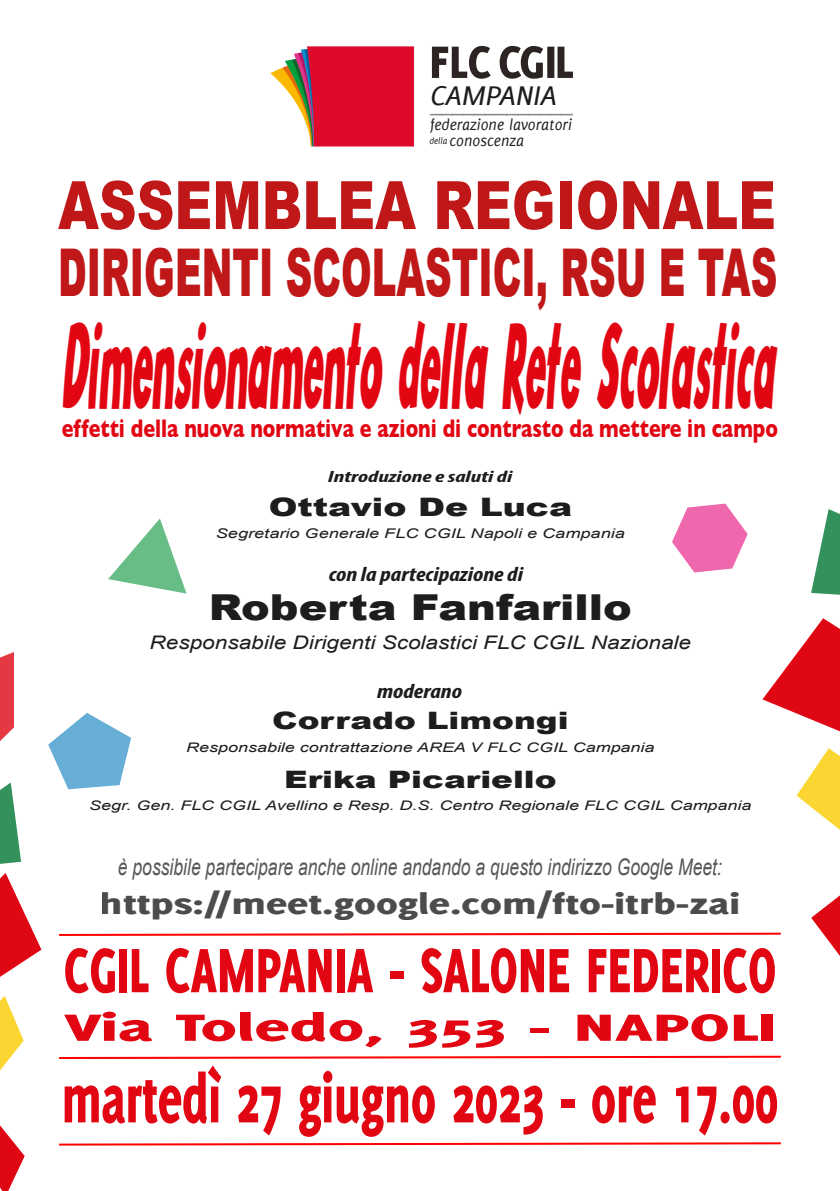
<style>
.page{position:relative;width:840px;height:1191px;background:#fff}
.page>*{position:absolute;margin:0;border:0;box-sizing:border-box;transform-origin:0 0}
.t1{font:italic 700 117px "Phat Tuesday";color:#e20613;scale:.28 1}
.t2{font:800 73.2px "Delicious";color:#e20613;scale:.7 1}
.t3{font:800 68.6px "Delicious";color:#e20613;scale:.76 1}
.t4{font:900 66.8px "Arial";color:#c01818;scale:.78 1}
.t5{font:900 65.8px "Arial";color:#c01818;scale:.56 1}
.t6{font:800 41.4px "Delicious";color:#e20613;scale:1.8 1}
.t7{font:900 35.8px "Arial";color:#1d1d1b;scale:1.2 1}
.t8{font:800 31.4px "Delicious";color:#3c3c3b;scale:1.43 1}
.t9{font:italic 29.6px "Delicious";letter-spacing:-.015em;color:#1d1d1b;scale:1.1 1}
.t10{font:700 26px "Gill Sans";color:#e20613;scale:.76 1}
.t11{font:900 25.4px "Arial";color:#1d1d1b;scale:1.36 1}
.t12{font:25px "Delicious";color:#918888;scale:1.09 1}
.t13{font:900 24px "Arial";color:#1d1d1b;scale:1.36 1}
.t14{font:italic 23px "Arial";color:#575756;scale:.76 1}
.t15{font:italic 700 condensed 20.4px "Myriad Pro";color:#1d1d1b;scale:1.2 1}
.t16{font:italic 18.8px "Arial";color:#1d1d1b;scale:1.2 1}
.t17{font:italic 16.8px/16.2px "Delicious";color:#1d1d1b}
.t18{font:italic 700 condensed 16.4px "Myriad Pro";color:#1d1d1b;scale:1.46 1}
.t19{font:italic 13.4px "Arial";color:#1d1d1b;scale:1.36 1}
.t20{font:italic 13.2px "Arial";color:#1d1d1b;scale:1.36 1}
.s1{font-size:9.8px}
</style>
<div class="page">
<svg style="left:59px;top:1142px;width:722px;height:4px"></svg>
<svg style="left:59px;top:1055px;width:722px;height:4px"></svg>
<svg style="left:59px;top:932px;width:722px;height:4px"></svg>
<svg style="left:672px;top:503px;width:75px;height:69px"></svg>
<svg style="left:108px;top:518px;width:78px;height:75px"></svg>
<svg style="left:48px;top:713px;width:83px;height:76px"></svg>
<svg style="left:0;top:996px;width:24px;height:75px"></svg>
<svg style="left:0;top:782px;width:21px;height:82px"></svg>
<svg style="left:0;top:652px;width:14px;height:89px"></svg>
<svg style="left:0;top:873px;width:41px;height:104px"></svg>
<svg style="left:0;top:1125px;width:25px;height:66px"></svg>
<svg style="left:796px;top:748px;width:43px;height:81px"></svg>
<svg style="left:811px;top:509px;width:28px;height:86px"></svg>
<svg style="left:762px;top:618px;width:77px;height:113px"></svg>
<svg style="left:811px;top:896px;width:28px;height:59px"></svg>
<img style="left:270px;top:46px;width:145px;height:101px">
<img style="left:431px;top:45px;width:142px;height:34px">
<h3 class="t9" style="left:430px;top:78px;width:117px">CAMPANIA</h3>
<h3 class="t12" style="left:430px;top:89px;width:132px">_____________</h3>
<p class="t17" style="left:429px;top:116px;width:144px">federazione lavoratori <span class="s1">della</span> conoscenza</p>
<h3 class="t4" style="left:58px;top:157px;width:921px">ASSEMBLEA REGIONALE</h3>
<h3 class="t5" style="left:58px;top:225px;width:1284px">DIRIGENTI SCOLASTICI, RSU E TAS</h3>
<h1 class="t1" style="left:62px;top:290px;width:2544px">Dimensionamento della Rete Scolastica</h1>
<h3 class="t10" style="left:62px;top:408px;width:943px">effetti della nuova normativa e azioni di contrasto da mettere in campo</h3>
<p class="t18" style="left:327px;top:466px;width:128px">Introduzione e saluti di</p>
<h3 class="t11" style="left:268px;top:488px;width:224px">Ottavio De Luca</h3>
<p class="t19" style="left:216px;top:525px;width:302px">Segretario Generale FLC CGIL Napoli e Campania</p>
<h3 class="t15" style="left:328px;top:561px;width:163px">con la partecipazione di</h3>
<h3 class="t7" style="left:209px;top:581px;width:354px">Roberta Fanfarillo</h3>
<h3 class="t16" style="left:149px;top:630px;width:452px">Responsabile Dirigenti Scolastici FLC CGIL Nazionale</h3>
<h3 class="t15" style="left:377px;top:678px;width:72px">moderano</h3>
<h3 class="t13" style="left:272px;top:703px;width:219px">Corrado Limongi</h3>
<p class="t20" style="left:186px;top:738px;width:346px">Responsabile contrattazione AREA V FLC CGIL Campania</p>
<h3 class="t13" style="left:284px;top:762px;width:202px">Erika Picariello</h3>
<p class="t20" style="left:89px;top:797px;width:488px">Segr. Gen. FLC CGIL Avellino e Resp. D.S. Centro Regionale FLC CGIL Campania</p>
<h3 class="t14" style="left:118px;top:851px;width:795px">è possibile partecipare anche online andando a questo indirizzo Google Meet:</h3>
<h3 class="t8" style="left:100px;top:885px;width:449px">https://meet.google.com/fto-itrb-zai</h3>
<h3 class="t3" style="left:63px;top:930px;width:939px">CGIL CAMPANIA - SALONE FEDERICO</h3>
<h3 class="t6" style="left:64px;top:1003px;width:397px">Via Toledo, 353 - NAPOLI</h3>
<h2 class="t2" style="left:62px;top:1056px;width:1024px">martedì 27 giugno 2023 - ore 17.00</h2>
</div>
